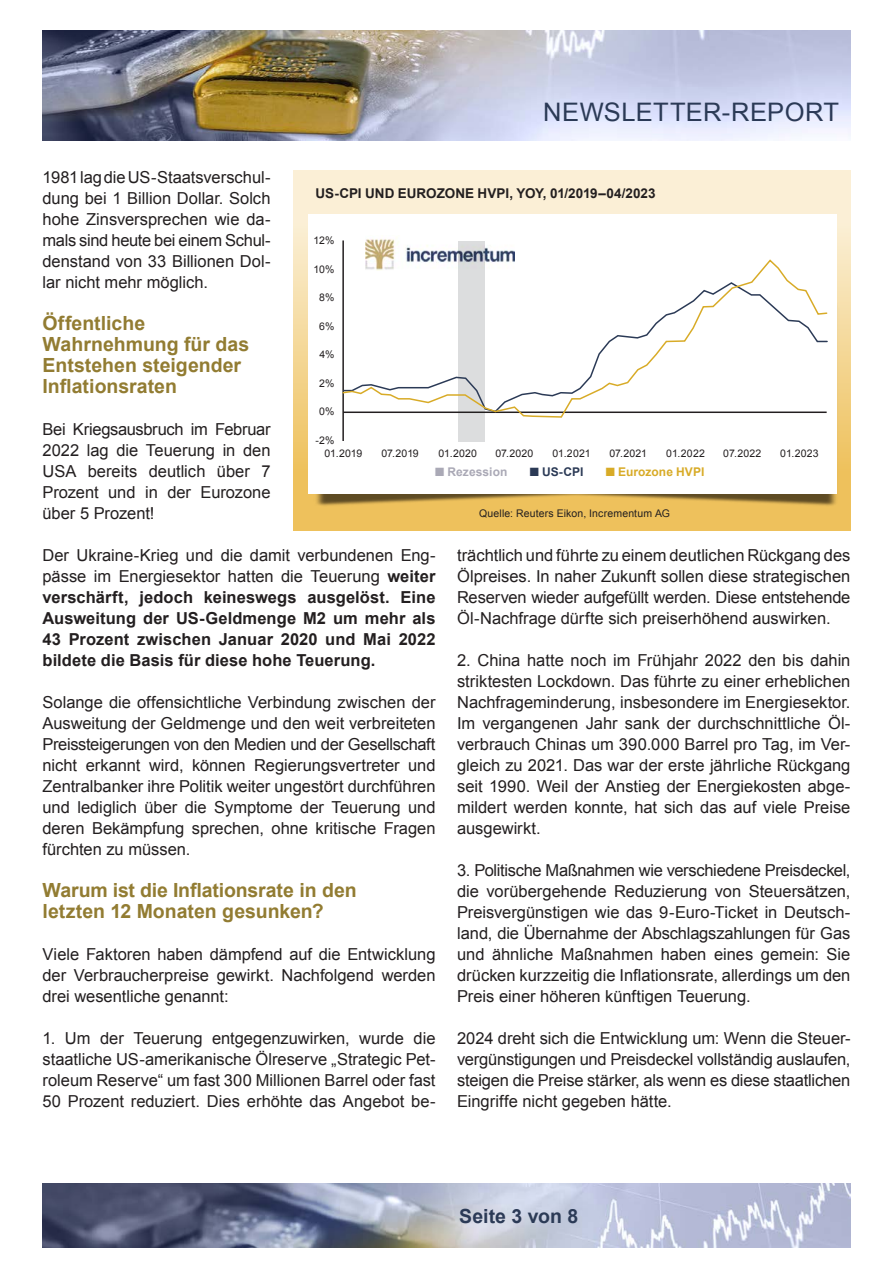
<style>
.page{position:relative;width:893px;height:1263px;background:#fff}
.page>*{position:absolute;margin:0;border:0;box-sizing:border-box;transform-origin:0 0}
.t1{font:25.5px "Arial";letter-spacing:.015em;color:#2b3a56}
.t2{font:700 19.5px/21px "Arial";color:#927c32}
.t3{font:700 19.5px "Arial";color:#2b3a56}
.t4{font:16.5px/21px "Arial";color:#231f20;text-align:justify}
.t5{font:700 16.5px/21px "Arial";letter-spacing:.005em;color:#231f20;text-align:justify}
.t6{font:700 13.5px "Arial";letter-spacing:-.005em;color:#231f20}
.t7{font:700 12px "Arial";letter-spacing:.005em;color:#d8ab27}
.t8{font:700 12px "Arial";letter-spacing:.01em;color:#aaa9b6}
.t9{font:700 12px "Arial";color:#2b3a56}
.t10{font:10.5px/13px "Arial";letter-spacing:.015em;color:#231f20}
.s1{font-weight:400}
</style>
<div class="page">
<img style="left:43px;top:31px;width:807px;height:109px">
<img style="left:43px;top:1183px;width:807px;height:64px">
<svg style="left:293px;top:171px;width:557px;height:360px;background:#f6dfab"></svg>
<img style="left:308px;top:291px;width:534px;height:221px">
<div style="left:308px;top:214px;width:529px;height:280px;background:#fff"></div>
<hr style="left:342px;top:240px;width:2px;height:201px;background:#231f20">
<div style="left:458px;top:241px;width:26px;height:201px;background:#dcddde"></div>
<svg style="left:342px;top:258px;width:486px;height:160px"></svg>
<img style="left:365px;top:239px;width:150px;height:32px">
<h1 class="t1" style="left:543px;top:95px;width:297px">NEWSLETTER-REPORT</h1>
<p class="t4" style="left:43px;top:166px;width:230px">1981 lag die US-Staatsverschul&shy;dung bei 1 Billion Dollar. Solch hohe Zinsversprechen wie da&shy;mals sind heute bei einem Schul&shy;denstand von 33 Billionen Dol&shy;lar nicht mehr möglich.</p>
<p class="t2" style="left:43px;top:313px;width:208px">Öffentliche<br>Wahrnehmung für das<br>Entstehen steigender<br>Inflationsraten</p>
<p class="t4" style="left:43px;top:418px;width:230px">Bei Kriegsausbruch im Februar 2022 lag die Teuerung in den USA bereits deutlich über 7<br>Prozent und in der Eurozone über 5 Prozent!</p>
<p class="t5" style="left:43px;top:545px;width:395px"><span class="s1">Der Ukraine-Krieg und die damit verbundenen Eng&shy;pässe im Energiesektor hatten die Teuerung</span> weiter verschärft, jedoch keineswegs ausgelöst. Eine Ausweitung der US-Geldmenge M2 um mehr als 43 Prozent zwischen Januar 2020 und Mai 2022 bildete die Basis für diese hohe Teuerung.</p>
<p class="t4" style="left:43px;top:691px;width:395px">Solange die offensichtliche Verbindung zwischen der Ausweitung der Geldmenge und den weit verbreiteten Preissteigerungen von den Medien und der Gesellschaft nicht erkannt wird, können Regierungsvertreter und Zentralbanker ihre Politik weiter ungestört durchführen und lediglich über die Symptome der Teuerung und deren Bekämpfung sprechen, ohne kritische Fragen fürchten zu müssen.</p>
<p class="t2" style="left:43px;top:880px;width:316px">Warum ist die Inflationsrate in den letzten 12 Monaten gesunken?</p>
<p class="t4" style="left:43px;top:943px;width:395px">Viele Faktoren haben dämpfend auf die Entwicklung der Verbraucherpreise gewirkt. Nachfolgend werden drei wesentliche genannt:</p>
<p class="t4" style="left:43px;top:1027px;width:394px">1. Um der Teuerung entgegenzuwirken, wurde die staatliche US-amerikanische Ölreserve „Strategic Pet&shy;roleum Reserve“ um fast 300 Millionen Barrel oder fast 50 Prozent reduziert. Dies erhöhte das Angebot be-</p>
<p class="t6" style="left:315px;top:184px;width:342px">US-CPI UND EUROZONE HVPI, YOY, 01/2019–04/2023</p>
<p class="t10" style="left:314px;top:234px;width:22px">12%</p>
<p class="t10" style="left:313px;top:263px;width:23px">10%</p>
<p class="t10" style="left:319px;top:291px;width:17px">8%</p>
<p class="t10" style="left:319px;top:320px;width:17px">6%</p>
<p class="t10" style="left:319px;top:348px;width:16px">4%</p>
<p class="t10" style="left:319px;top:377px;width:17px">2%</p>
<p class="t10" style="left:319px;top:405px;width:17px">0%</p>
<p class="t10" style="left:324px;top:434px;width:39px;text-indent:-9px">-2%<br>01.2019</p>
<p class="t10" style="left:381px;top:447px;width:39px">07.2019</p>
<p class="t10" style="left:438px;top:447px;width:40px">01.2020</p>
<p class="t10" style="left:495px;top:447px;width:40px">07.2020</p>
<p class="t10" style="left:552px;top:447px;width:40px">01.2021</p>
<p class="t10" style="left:609px;top:447px;width:39px">07.2021</p>
<p class="t10" style="left:666px;top:447px;width:40px">01.2022</p>
<p class="t10" style="left:723px;top:447px;width:40px">07.2022</p>
<p class="t10" style="left:780px;top:447px;width:40px">01.2023</p>
<p class="t8" style="left:435px;top:464px;width:74px">■ Rezession</p>
<p class="t9" style="left:530px;top:464px;width:55px">■ US-CPI</p>
<p class="t7" style="left:606px;top:464px;width:100px">■ Eurozone HVPI</p>
<p class="t10" style="left:479px;top:507px;width:193px">Quelle: Reuters Eikon, Incrementum AG</p>
<p class="t4" style="left:457px;top:544px;width:395px">trächtlich und führte zu einem deutlichen Rückgang des Ölpreises. In naher Zukunft sollen diese strategischen Reserven wieder aufgefüllt werden. Diese entstehende Öl-Nachfrage dürfte sich preiserhöhend auswirken.</p>
<p class="t4" style="left:457px;top:649px;width:395px">2. China hatte noch im Frühjahr 2022 den bis dahin striktesten Lockdown. Das führte zu einer erheblichen Nachfrageminderung, insbesondere im Energiesektor.<br>Im vergangenen Jahr sank der durchschnittliche Öl&shy;verbrauch Chinas um 390.000 Barrel pro Tag, im Ver&shy;gleich zu 2021. Das war der erste jährliche Rückgang seit 1990. Weil der Anstieg der Energiekosten abge&shy;mildert werden konnte, hat sich das auf viele Preise ausgewirkt.</p>
<p class="t4" style="left:457px;top:859px;width:395px">3. Politische Maßnahmen wie verschiedene Preisdeckel, die vorübergehende Reduzierung von Steuersätzen, Preisvergünstigen wie das 9-Euro-Ticket in Deutsch&shy;land, die Übernahme der Abschlagszahlungen für Gas und ähnliche Maßnahmen haben eines gemein: Sie drücken kurzzeitig die Inflationsrate, allerdings um den Preis einer höheren künftigen Teuerung.</p>
<p class="t4" style="left:457px;top:1027px;width:395px">2024 dreht sich die Entwicklung um: Wenn die Steuer&shy;vergünstigungen und Preisdeckel vollständig auslaufen, steigen die Preise stärker, als wenn es diese staatlichen Eingriffe nicht gegeben hätte.</p>
<p class="t3" style="left:459px;top:1203px;width:120px">Seite 3 von 8</p>
</div>
